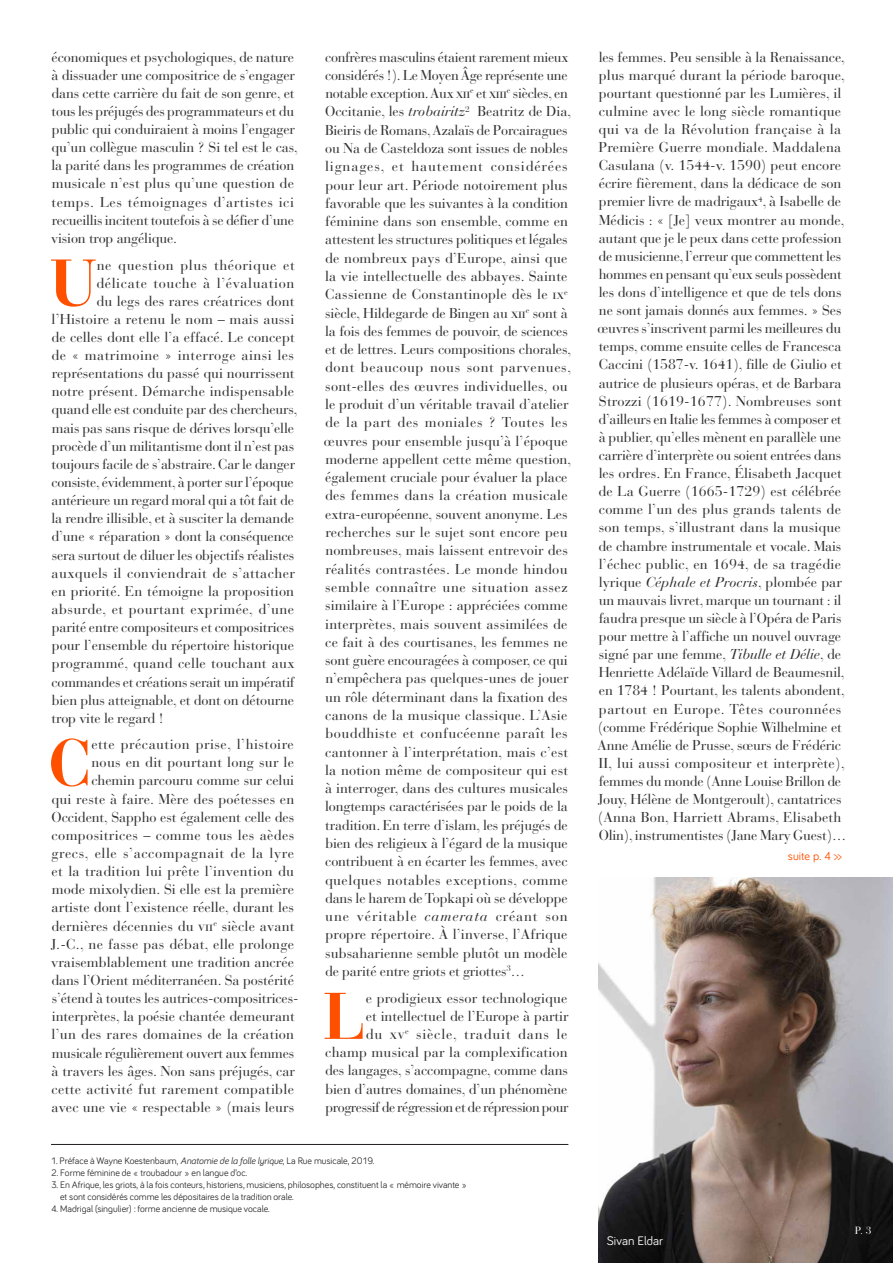
<style>
.page{position:relative;width:893px;height:1263px;background:#fff}
.page>*{position:absolute;margin:0;border:0;box-sizing:border-box;transform-origin:0 0}
.t1{font:700 65.4px "Bauer Bodoni Std";color:#ff5000}
.t2{font:14.25px/18.1px "Bauer Bodoni Std";letter-spacing:-.005em;color:#312f30}
.t3{font:14.25px "Bauer Bodoni Std";letter-spacing:.02em;color:#312f30}
.t4{font:14.25px "Bauer Bodoni Std";letter-spacing:.015em;color:#312f30}
.t5{font:14.25px "Bauer Bodoni Std";letter-spacing:.03em;color:#312f30}
.t6{font:14.25px "Bauer Bodoni Std";letter-spacing:.025em;color:#312f30}
.t7{font:14.25px "Bauer Bodoni Std";letter-spacing:.04em;color:#312f30}
.t8{font:14.25px "Bauer Bodoni Std";letter-spacing:.035em;color:#312f30}
.t9{font:12.75px "Bariol";letter-spacing:.005em;color:#fff}
.t10{font:12px "Bariol";letter-spacing:.005em;color:#ff5000}
.t11{font:10.5px "Bauer Bodoni Std";color:#fff}
.t12{font:9.75px/12px "Bariol";letter-spacing:-.005em;color:#312f30}
.s1{font-style:italic}
</style>
<div class="page">
<img style="left:598px;top:878px;width:295px;height:385px">
<hr style="left:51px;top:1144px;width:517px;height:1px;background:#231f20">
<p class="t2" style="left:51px;top:48px;width:248px">économiques et psychologiques, de nature à dissuader une compositrice de s’engager dans cette carrière du fait de son genre, et tous les préjugés des programmateurs et du public qui conduiraient à moins l’engager qu’un collègue masculin ? Si tel est le cas, la parité dans les programmes de création musicale n’est plus qu’une question de temps. Les témoignages d’artistes ici recueillis incitent toutefois à se défier d’une vision trop angélique.</p>
<h1 class="t1" style="left:50px;top:244px;width:48px">U</h1>
<p class="t7" style="left:97px;top:256px;width:199px">ne question plus théorique et</p>
<p class="t7" style="left:96px;top:274px;width:199px">délicate touche à l’évaluation</p>
<p class="t2" style="left:96px;top:292px;width:200px">du legs des rares créatrices dont</p>
<p class="t4" style="left:52px;top:310px;width:244px">l’Histoire a retenu le nom – mais aussi</p>
<p class="t2" style="left:51px;top:328px;width:245px">de celles dont elle l’a effacé. Le concept</p>
<p class="t5" style="left:51px;top:347px;width:244px">de « matrimoine » interroge ainsi les</p>
<p class="t2" style="left:52px;top:364px;width:244px">représentations du passé qui nourrissent</p>
<p class="t2" style="left:52px;top:382px;width:244px">notre présent. Démarche indispensable</p>
<p class="t2" style="left:51px;top:401px;width:248px">quand elle est conduite par des chercheurs,</p>
<p class="t2" style="left:52px;top:419px;width:244px">mais pas sans risque de dérives lorsqu’elle</p>
<p class="t2" style="left:52px;top:437px;width:244px">procède d’un militantisme dont il n’est pas</p>
<p class="t2" style="left:52px;top:455px;width:245px">toujours facile de s’abstraire. Car le danger</p>
<p class="t2" style="left:52px;top:473px;width:244px">consiste, évidemment, à porter sur l’époque</p>
<p class="t2" style="left:52px;top:491px;width:244px">antérieure un regard moral qui a tôt fait de</p>
<p class="t2" style="left:52px;top:509px;width:244px">la rendre illisible, et à susciter la demande</p>
<p class="t2" style="left:51px;top:528px;width:244px">d’une « réparation » dont la conséquence</p>
<p class="t2" style="left:52px;top:546px;width:244px">sera surtout de diluer les objectifs réalistes</p>
<p class="t6" style="left:52px;top:564px;width:245px">auxquels il conviendrait de s’attacher</p>
<p class="t2" style="left:52px;top:582px;width:244px">en priorité. En témoigne la proposition</p>
<p class="t5" style="left:52px;top:600px;width:244px">absurde, et pourtant exprimée, d’une</p>
<p class="t2" style="left:52px;top:618px;width:244px">parité entre compositeurs et compositrices</p>
<p class="t2" style="left:52px;top:636px;width:244px">pour l’ensemble du répertoire historique</p>
<p class="t3" style="left:52px;top:655px;width:244px">programmé, quand celle touchant aux</p>
<p class="t2" style="left:52px;top:673px;width:244px">commandes et créations serait un impératif</p>
<p class="t2" style="left:52px;top:691px;width:244px">bien plus atteignable, et dont on détourne</p>
<p class="t2" style="left:52px;top:709px;width:114px">trop vite le regard !</p>
<h1 class="t1" style="left:48px;top:723px;width:45px">C</h1>
<p class="t5" style="left:91px;top:736px;width:204px">ette précaution prise, l’histoire</p>
<p class="t4" style="left:91px;top:754px;width:204px">nous en dit pourtant long sur le</p>
<p class="t2" style="left:91px;top:772px;width:204px">chemin parcouru comme sur celui</p>
<p class="t2" style="left:51px;top:790px;width:244px">qui reste à faire. Mère des poétesses en</p>
<p class="t2" style="left:52px;top:808px;width:244px">Occident, Sappho est également celle des</p>
<p class="t6" style="left:52px;top:826px;width:244px">compositrices – comme tous les aèdes</p>
<p class="t8" style="left:52px;top:845px;width:244px">grecs, elle s’accompagnait de la lyre</p>
<p class="t3" style="left:52px;top:863px;width:244px">et la tradition lui prête l’invention du</p>
<p class="t2" style="left:52px;top:880px;width:244px">mode mixolydien. Si elle est la première</p>
<p class="t2" style="left:52px;top:899px;width:244px">artiste dont l’existence réelle, durant les</p>
<p class="t4" style="left:51px;top:917px;width:245px">dernières décennies du vii<sup>e</sup> siècle avant</p>
<p class="t4" style="left:51px;top:935px;width:245px">J.-C., ne fasse pas débat, elle prolonge</p>
<p class="t2" style="left:51px;top:953px;width:244px">vraisemblablement une tradition ancrée</p>
<p class="t2" style="left:51px;top:971px;width:244px">dans l’Orient méditerranéen. Sa postérité</p>
<p class="t2" style="left:52px;top:989px;width:248px">s’étend à toutes les autrices-compositrices-</p>
<p class="t2" style="left:52px;top:1007px;width:244px">interprètes, la poésie chantée demeurant</p>
<p class="t3" style="left:52px;top:1026px;width:244px">l’un des rares domaines de la création</p>
<p class="t2" style="left:52px;top:1044px;width:244px">musicale régulièrement ouvert aux femmes</p>
<p class="t2" style="left:52px;top:1062px;width:245px">à travers les âges. Non sans préjugés, car</p>
<p class="t3" style="left:52px;top:1080px;width:244px">cette activité fut rarement compatible</p>
<p class="t2" style="left:52px;top:1098px;width:244px">avec une vie « respectable » (mais leurs</p>
<p class="t2" style="left:324px;top:48px;width:249px">confrères masculins étaient rarement mieux considérés !). Le Moyen Âge représente une notable exception. Aux xii<sup>e</sup> et xiii<sup>e</sup> siècles, en Occitanie, les <span class="s1">trobairitz</span><sup>2</sup> Beatritz de Dia, Bieiris de Romans, Azalaïs de Porcairagues ou Na de Casteldoza sont issues de nobles lignages, et hautement considérées pour leur art. Période notoirement plus favorable que les suivantes à la condition féminine dans son ensemble, comme en attestent les structures politiques et légales de nombreux pays d’Europe, ainsi que la vie intellectuelle des abbayes. Sainte Cassienne de Constantinople dès le ix<sup>e </sup>siècle, Hildegarde de Bingen au xii<sup>e</sup> sont à la fois des femmes de pouvoir, de sciences et de lettres. Leurs compositions chorales, dont beaucoup nous sont parvenues, sont-elles des œuvres individuelles, ou le produit d’un véritable travail d’atelier de la part des moniales ? Toutes les œuvres pour ensemble jusqu’à l’époque moderne appellent cette même question, également cruciale pour évaluer la place des femmes dans la création musicale extra-européenne, souvent anonyme. Les recherches sur le sujet sont encore peu nombreuses, mais laissent entrevoir des réalités contrastées. Le monde hindou semble connaître une situation assez similaire à l’Europe : appréciées comme interprètes, mais souvent assimilées de ce fait à des courtisanes, les femmes ne sont guère encouragées à composer, ce qui n’empêchera pas quelques-unes de jouer un rôle déterminant dans la fixation des canons de la musique classique. L’Asie bouddhiste et confucéenne paraît les cantonner à l’interprétation, mais c’est la notion même de compositeur qui est à interroger, dans des cultures musicales longtemps caractérisées par le poids de la tradition. En terre d’islam, les préjugés de bien des religieux à l’égard de la musique contribuent à en écarter les femmes, avec quelques notables exceptions, comme dans le harem de Topkapi où se développe une véritable <span class="s1">camerata</span> créant son propre répertoire. À l’inverse, l’Afrique subsaharienne semble plutôt un modèle de parité entre griots et griottes<sup>3</sup>…</p>
<h1 class="t1" style="left:323px;top:977px;width:45px">L</h1>
<p class="t2" style="left:325px;top:989px;width:245px;text-align:right">e prodigieux essor technologique<br>et intellectuel de l’Europe à partir<br>du xv<sup>e</sup> siècle, traduit dans le champ musical par la complexification des langages, s’accompagne, comme dans bien d’autres domaines, d’un phénomène progressif de régression et de répression pour</p>
<p class="t12" style="left:51px;top:1154px;width:325px">1. Préface à Wayne Koestenbaum, <span class="s1">Anatomie de la folle lyrique</span>, La Rue musicale, 2019.</p>
<p class="t12" style="left:51px;top:1166px;width:198px">2. Forme féminine de « troubadour » en langue d’oc.</p>
<p class="t12" style="left:60px;top:1178px;width:408px;text-indent:-9px">3. En Afrique, les griots, à la fois conteurs, historiens, musiciens, philosophes, constituent la « mémoire vivante » et sont considérés comme les dépositaires de la tradition orale.</p>
<p class="t12" style="left:51px;top:1202px;width:220px">4. Madrigal (singulier) : forme ancienne de musique vocale.</p>
<p class="t2" style="left:597px;top:48px;width:250px">les femmes. Peu sensible à la Renaissance, plus marqué durant la période baroque, pourtant questionné par les Lumières, il culmine avec le long siècle romantique qui va de la Révolution française à la Première Guerre mondiale. Maddalena Casulana (v. 1544-v. 1590) peut encore écrire fièrement, dans la dédicace de son premier livre de madrigaux<sup>4</sup>, à Isabelle de Médicis : « [Je] veux montrer au monde, autant que je le peux dans cette profession de musicienne, l’erreur que commettent les hommes en pensant qu’eux seuls possèdent les dons d’intelligence et que de tels dons ne sont jamais donnés aux femmes. » Ses œuvres s’inscrivent parmi les meilleures du temps, comme ensuite celles de Francesca Caccini (1587-v. 1641), fille de Giulio et autrice de plusieurs opéras, et de Barbara Strozzi (1619-1677). Nombreuses sont d’ailleurs en Italie les femmes à composer et à publier, qu’elles mènent en parallèle une carrière d’interprète ou soient entrées dans les ordres. En France, Élisabeth Jacquet de La Guerre (1665-1729) est célébrée comme l’un des plus grands talents de son temps, s’illustrant dans la musique de chambre instrumentale et vocale. Mais l’échec public, en 1694, de sa tragédie lyrique <span class="s1">Céphale et Procris</span>, plombée par un mauvais livret, marque un tournant : il faudra presque un siècle à l’Opéra de Paris pour mettre à l’affiche un nouvel ouvrage signé par une femme, <span class="s1">Tibulle et Délie</span>, de Henriette Adélaïde Villard de Beaumesnil, en 1784 ! Pourtant, les talents abondent, partout en Europe. Têtes couronnées (comme Frédérique Sophie Wilhelmine et Anne Amélie de Prusse, sœurs de Frédéric II, lui aussi compositeur et interprète), femmes du monde (Anne Louise Brillon de Jouy, Hélène de Montgeroult), cantatrices (Anna Bon, Harriett Abrams, Elisabeth Olin), instrumentistes (Jane Mary Guest)…</p>
<p class="t10" style="left:788px;top:848px;width:56px">suite p. 4 &gt;&gt;</p>
<p class="t9" style="left:607px;top:1232px;width:58px">Sivan Eldar</p>
<p class="t11" style="left:855px;top:1224px;width:18px">P. 3</p>
</div>
